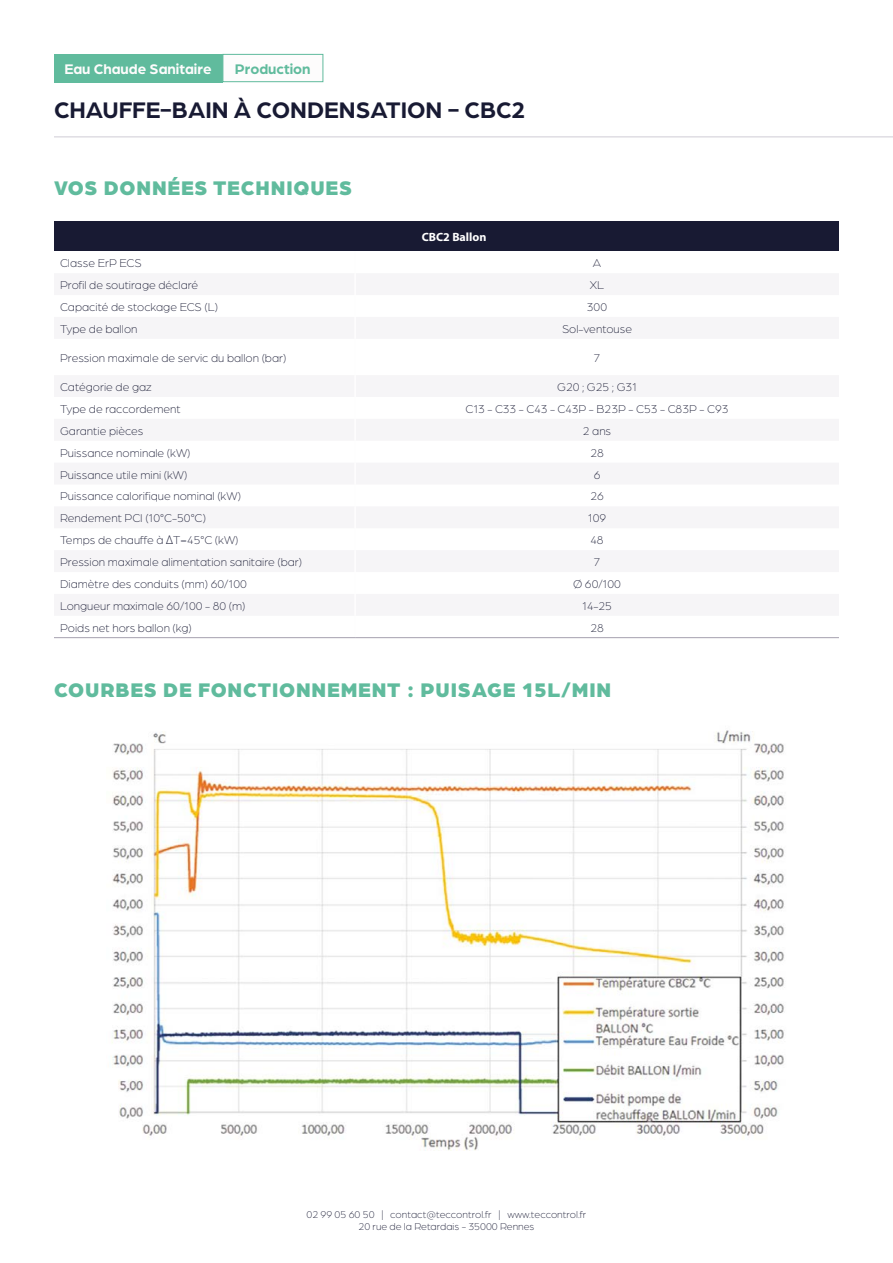
<style>
.page{position:relative;width:893px;height:1263px;background:#fff}
.page>*{position:absolute;margin:0;border:0;box-sizing:border-box;transform-origin:0 0}
.t1{font:700 24px "Arboria";color:#181a33}
.t2{font:900 21px "Arboria";letter-spacing:.04em;color:#60bb9d}
.t3{font:700 14.85px "Arboria";color:#fdfcfc}
.t4{font:700 14.85px "Arboria";color:#60bb9d}
.t5{font:300 12px "Arboria";color:#181a33}
.t6{font:700 12px "Myriad Pro";color:#fff}
.t7{font:300 10.5px/12.6px "Arboria";color:#181a33;text-align:center}
.s1{font-family:"Open Sans"}
</style>
<div class="page">
<div style="left:54px;top:222px;width:785px;height:29px;background:#181a33"></div>
<hr style="left:54px;top:637px;width:301px;height:1px;background:#a5a0af">
<hr style="left:355px;top:637px;width:484px;height:1px;background:#a5a0af">
<img style="left:112px;top:730px;width:672px;height:420px">
<hr style="left:54px;top:136px;width:839px;height:2px;background:#dfdde3">
<div style="left:54px;top:54px;width:169px;height:28px;background:#60bb9d"></div>
<div style="left:223px;top:54px;width:100px;height:28px;background:#fdfcfc;border:1px solid #60bb9d"></div>
<p class="t3" style="left:64px;top:59px;width:149px">Eau Chaude Sanitaire</p>
<p class="t4" style="left:235px;top:59px;width:77px">Production</p>
<h1 class="t1" style="left:54px;top:93px;width:473px">CHAUFFE-BAIN À CONDENSATION - CBC2</h1>
<h2 class="t2" style="left:54px;top:172px;width:300px">VOS DONNÉES TECHNIQUES</h2>
<p class="t6" style="left:422px;top:229px;width:66px">CBC2 Ballon</p>
<p class="t5" style="left:60px;top:256px;width:83px">Classe ErP ECS</p>
<p class="t5" style="left:593px;top:256px;width:10px">A</p>
<p class="t5" style="left:60px;top:278px;width:140px">Profil de soutirage déclaré</p>
<p class="t5" style="left:590px;top:278px;width:16px">XL</p>
<p class="t5" style="left:60px;top:299px;width:160px">Capacité de stockage ECS (L)</p>
<p class="t5" style="left:587px;top:299px;width:22px">300</p>
<p class="t5" style="left:60px;top:321px;width:79px">Type de ballon</p>
<p class="t5" style="left:562px;top:321px;width:72px">Sol-ventouse</p>
<p class="t5" style="left:60px;top:350px;width:228px">Pression maximale de servic du ballon (bar)</p>
<p class="t5" style="left:594px;top:350px;width:8px">7</p>
<p class="t5" style="left:60px;top:379px;width:93px">Catégorie de gaz</p>
<p class="t5" style="left:557px;top:379px;width:81px">G20 ; G25 ; G31</p>
<p class="t5" style="left:60px;top:401px;width:122px">Type de raccordement</p>
<p class="t5" style="left:466px;top:401px;width:264px">C13 - C33 - C43 - C43P - B23P - C53 - C83P - C93</p>
<p class="t5" style="left:60px;top:423px;width:85px">Garantie pièces</p>
<p class="t5" style="left:583px;top:423px;width:30px">2 ans</p>
<p class="t5" style="left:60px;top:445px;width:132px">Puissance nominale (kW)</p>
<p class="t5" style="left:590px;top:445px;width:15px">28</p>
<p class="t5" style="left:60px;top:467px;width:129px">Puissance utile mini (kW)</p>
<p class="t5" style="left:594px;top:467px;width:8px">6</p>
<p class="t5" style="left:60px;top:489px;width:182px">Puissance calorifique nominal (kW)</p>
<p class="t5" style="left:590px;top:489px;width:15px">26</p>
<p class="t5" style="left:60px;top:511px;width:148px">Rendement PCI (10°C-50°C)</p>
<p class="t5" style="left:588px;top:511px;width:20px">109</p>
<p class="t5" style="left:60px;top:533px;width:180px">Temps de chauffe à <span class="s1">Δ</span>T=45°C (kW)</p>
<p class="t5" style="left:590px;top:533px;width:15px">48</p>
<p class="t5" style="left:60px;top:554px;width:244px">Pression maximale alimentation sanitaire (bar)</p>
<p class="t5" style="left:594px;top:554px;width:8px">7</p>
<p class="t5" style="left:60px;top:576px;width:188px">Diamètre des conduits (mm) 60/100</p>
<p class="t5" style="left:573px;top:576px;width:49px">Ø 60/100</p>
<p class="t5" style="left:60px;top:598px;width:187px">Longueur maximale 60/100 - 80 (m)</p>
<p class="t5" style="left:582px;top:598px;width:31px">14-25</p>
<p class="t5" style="left:60px;top:620px;width:133px">Poids net hors ballon (kg)</p>
<p class="t5" style="left:590px;top:620px;width:15px">28</p>
<h2 class="t2" style="left:54px;top:674px;width:559px">COURBES DE FONCTIONNEMENT : PUISAGE 15L/MIN</h2>
<p class="t7" style="left:307px;top:1207px;width:281px">02 99 05 60 50 | contact@teccontrol.fr | www.teccontrol.fr<br>20 rue de la Retardais - 35000 Rennes</p>
</div>
